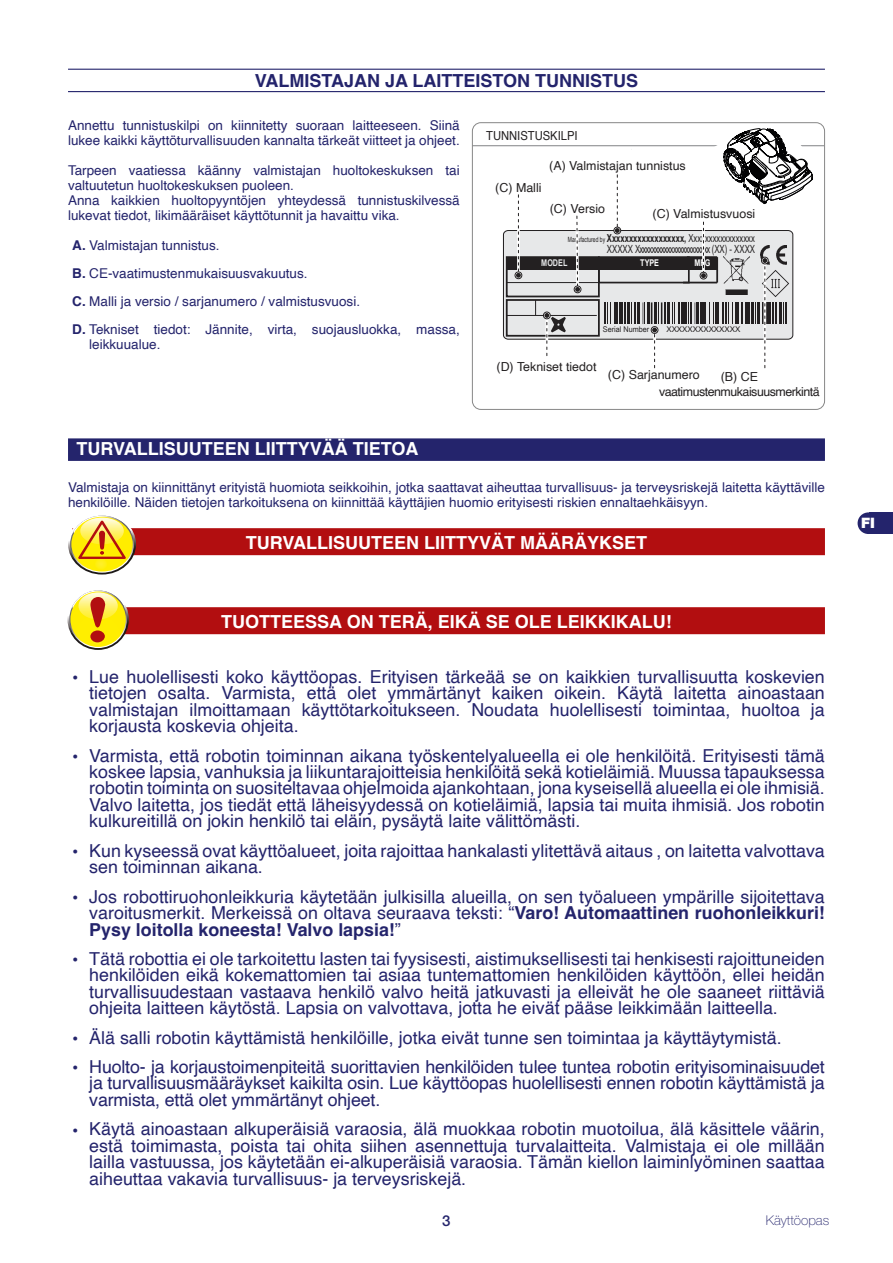
<style>
.page{position:relative;width:893px;height:1263px;background:#fff}
.page>*{position:absolute;margin:0;border:0;box-sizing:border-box;transform-origin:0 0}
.t1{font:700 18px "Helvetica";color:#fff}
.t2{font:700 18px "Helvetica";color:#24246c}
.t3{font:17.85px/16.5px "Helvetica";color:#24246c;text-align:justify}
.t4{font:500 15px "Helvetica Neue LT Std";color:#24246c}
.t5{font:900 14.4px "Helvetica Neue LT Std";color:#fff}
.t6{font:13.5px/15px "Helvetica";color:#24246c}
.t7{font:100 13.5px "Helvetica Neue LT Std";color:#24246c}
.t8{font:12.45px "Helvetica";color:#232021}
.t9{font:12.45px/14.9px "Helvetica";letter-spacing:-.04em;color:#232021;text-align:center}
.t10{font:12.45px "Helvetica";color:#232021;scale:.9 1}
.t11{font:11.25px "Arial Narrow";letter-spacing:-.09em;color:#232021;scale:.85 1}
.t12{font:700 10.95px "Arial Narrow";color:#232021;scale:.85 1}
.t13{font:700 9.3px "Arial";color:#fff;scale:.78 1}
.t14{font:700 9.3px "Arial";color:#e7e8e9;scale:.78 1}
.t15{font:7.95px "Arial";color:#232021}
.t16{font:7.95px "Arial Narrow";color:#232021;scale:1.12 1}
.s1{font-weight:700}
.s2{font-weight:400;font-size:7.2px}
.s3{font-weight:400}
.s4{font-weight:700;font-size:18px}
</style>
<div class="page">
<div style="left:868px;top:512px;width:25px;height:22px;background:#24246c"></div>
<div style="left:858px;top:512px;width:21px;height:22px;background:#24246c;border-radius:50%"></div>
<hr style="left:68px;top:69px;width:757px;height:1px;background:#24246c">
<hr style="left:68px;top:91px;width:757px;height:1px;background:#24246c">
<hr style="left:472px;top:145px;width:352px;height:1px;background:#818385">
<svg style="left:503px;top:128px;width:316px;height:240px"></svg>
<div style="left:472px;top:122px;width:353px;height:288px;border:1px solid #878787;border-radius:9px"></div>
<div style="left:68px;top:438px;width:757px;height:23px;background:#24246c"></div>
<div style="left:72px;top:528px;width:753px;height:27px;background:#b20e10"></div>
<div style="left:72px;top:607px;width:753px;height:27px;background:#b20e10"></div>
<svg style="left:68px;top:515px;width:68px;height:59px"></svg>
<svg style="left:67px;top:588px;width:62px;height:62px"></svg>
<svg style="left:69px;top:590px;width:58px;height:58px"></svg>
<svg style="left:70px;top:591px;width:56px;height:56px"></svg>
<svg style="left:72px;top:590px;width:52px;height:52px"></svg>
<p class="t2" style="left:255px;top:69px;width:385px">VALMISTAJAN JA LAITTEISTON TUNNISTUS</p>
<p class="t6" style="left:68px;top:119px;width:393px">Annettu tunnistuskilpi on kiinnitetty suoraan laitteeseen. Siinä lukee kaikki käyttöturvallisuuden kannalta tärkeät viitteet ja ohjeet.</p>
<p class="t6" style="left:68px;top:164px;width:393px">Tarpeen vaatiessa käänny valmistajan huoltokeskuksen tai valtuutetun huoltokeskuksen puoleen.<br>Anna kaikkien huoltopyyntöjen yhteydessä tunnistuskilvessä lukevat tiedot, likimääräiset käyttötunnit ja havaittu vika.</p>
<p class="t6" style="left:72px;top:232px;width:389px;line-height:27.8px"><span class="s1">A.</span> Valmistajan tunnistus.<br><span class="s1">B.</span> CE-vaatimustenmukaisuusvakuutus.<br><span class="s1">C.</span> Malli ja versio / sarjanumero / valmistusvuosi.<br><span class="s1">D.</span> Tekniset tiedot: Jännite, virta, suojausluokka, massa,</p>
<p class="t6" style="left:89px;top:337px;width:73px">leikkuualue.</p>
<p class="t10" style="left:486px;top:126px;width:103px">TUNNISTUSKILPI</p>
<p class="t8" style="left:549px;top:156px;width:138px">(A) Valmistajan tunnistus</p>
<p class="t8" style="left:495px;top:178px;width:48px">(C) Malli</p>
<p class="t8" style="left:550px;top:199px;width:57px">(C) Versio</p>
<p class="t8" style="left:653px;top:204px;width:104px">(C) Valmistusvuosi</p>
<p class="t12" style="left:568px;top:230px;width:221px"><span class="s2">Manufactured by</span> Xxxxxxxxxxxxxxxxxx, <span class="s3">Xxxxxxxxxxxxxxxxx</span></p>
<p class="t11" style="left:607px;top:241px;width:176px">XXXXX Xxxxxxxxxxxxxxxxxxxxxxxx (XX) - XXXX</p>
<p class="t14" style="left:541px;top:257px;width:35px">MODEL</p>
<p class="t13" style="left:640px;top:257px;width:26px">TYPE</p>
<p class="t13" style="left:694px;top:257px;width:22px">MFG</p>
<p class="t16" style="left:603px;top:323px;width:50px">Serial Number :</p>
<p class="t15" style="left:666px;top:324px;width:76px">XXXXXXXXXXXXXX</p>
<p class="t8" style="left:496px;top:357px;width:101px">(D) Tekniset tiedot</p>
<p class="t8" style="left:608px;top:365px;width:93px">(C) Sarjanumero</p>
<p class="t9" style="left:659px;top:369px;width:162px">(B) CE vaatimustenmukaisuusmerkintä</p>
<p class="t1" style="left:77px;top:438px;width:344px">TURVALLISUUTEEN LIITTYVÄÄ TIETOA</p>
<p class="t6" style="left:68px;top:480px;width:758px">Valmistaja on kiinnittänyt erityistä huomiota seikkoihin, jotka saattavat aiheuttaa turvallisuus- ja terveysriskejä laitetta käyttäville henkilöille. Näiden tietojen tarkoituksena on kiinnittää käyttäjien huomio erityisesti riskien ennaltaehkäisyyn.</p>
<p class="t1" style="left:246px;top:532px;width:403px">TURVALLISUUTEEN LIITTYVÄT MÄÄRÄYKSET</p>
<p class="t1" style="left:221px;top:611px;width:452px">TUOTTEESSA ON TERÄ, EIKÄ SE OLE LEIKKIKALU!</p>
<p class="t3" style="left:89px;top:669px;width:737px;text-indent:-17px"><span class="s4">•</span> Lue huolellisesti koko käyttöopas. Erityisen tärkeää se on kaikkien turvallisuutta koskevien tietojen osalta. Varmista, että olet ymmärtänyt kaiken oikein. Käytä laitetta ainoastaan valmistajan ilmoittamaan käyttötarkoitukseen. Noudata huolellisesti toimintaa, huoltoa ja korjausta koskevia ohjeita.</p>
<p class="t3" style="left:89px;top:747px;width:737px;text-indent:-17px"><span class="s4">•</span> Varmista, että robotin toiminnan aikana työskentelyalueella ei ole henkilöitä. Erityisesti tämä koskee lapsia, vanhuksia ja liikuntarajoitteisia henkilöitä sekä kotieläimiä. Muussa tapauksessa robotin toiminta on suositeltavaa ohjelmoida ajankohtaan, jona kyseisellä alueella ei ole ihmisiä.<br>Valvo laitetta, jos tiedät että läheisyydessä on kotieläimiä, lapsia tai muita ihmisiä. Jos robotin kulkureitillä on jokin henkilö tai eläin, pysäytä laite välittömästi.</p>
<p class="t3" style="left:89px;top:843px;width:737px;text-indent:-17px"><span class="s4">•</span> Kun kyseessä ovat käyttöalueet, joita rajoittaa hankalasti ylitettävä aitaus , on laitetta valvottava sen toiminnan aikana.</p>
<p class="t3" style="left:89px;top:888px;width:737px;text-indent:-17px"><span class="s4">•</span> Jos robottiruohonleikkuria käytetään julkisilla alueilla, on sen työalueen ympärille sijoitettava varoitusmerkit. Merkeissä on oltava seuraava teksti: “<span class="s1">Varo! Automaattinen ruohonleikkuri!<br>Pysy loitolla koneesta! Valvo lapsia!</span>”</p>
<p class="t3" style="left:89px;top:951px;width:737px;text-indent:-17px"><span class="s4">•</span> Tätä robottia ei ole tarkoitettu lasten tai fyysisesti, aistimuksellisesti tai henkisesti rajoittuneiden henkilöiden eikä kokemattomien tai asiaa tuntemattomien henkilöiden käyttöön, ellei heidän turvallisuudestaan vastaava henkilö valvo heitä jatkuvasti ja elleivät he ole saaneet riittäviä ohjeita laitteen käytöstä. Lapsia on valvottava, jotta he eivät pääse leikkimään laitteella.</p>
<p class="t3" style="left:72px;top:1029px;width:711px"><span class="s4">•</span> Älä salli robotin käyttämistä henkilöille, jotka eivät tunne sen toimintaa ja käyttäytymistä.</p>
<p class="t3" style="left:89px;top:1059px;width:737px;text-indent:-17px"><span class="s4">•</span> Huolto- ja korjaustoimenpiteitä suorittavien henkilöiden tulee tuntea robotin erityisominaisuudet ja turvallisuusmääräykset kaikilta osin. Lue käyttöopas huolellisesti ennen robotin käyttämistä ja varmista, että olet ymmärtänyt ohjeet.</p>
<p class="t3" style="left:89px;top:1121px;width:737px;text-indent:-17px"><span class="s4">•</span> Käytä ainoastaan alkuperäisiä varaosia, älä muokkaa robotin muotoilua, älä käsittele väärin, estä toimimasta, poista tai ohita siihen asennettuja turvalaitteita. Valmistaja ei ole millään lailla vastuussa, jos käytetään ei-alkuperäisiä varaosia. Tämän kiellon laiminlyöminen saattaa aiheuttaa vakavia turvallisuus- ja terveysriskejä.</p>
<p class="t4" style="left:442px;top:1211px;width:10px">3</p>
<p class="t7" style="left:766px;top:1212px;width:65px">Käyttöopas</p>
<p class="t5" style="left:861px;top:514px;width:15px">FI</p>
</div>
